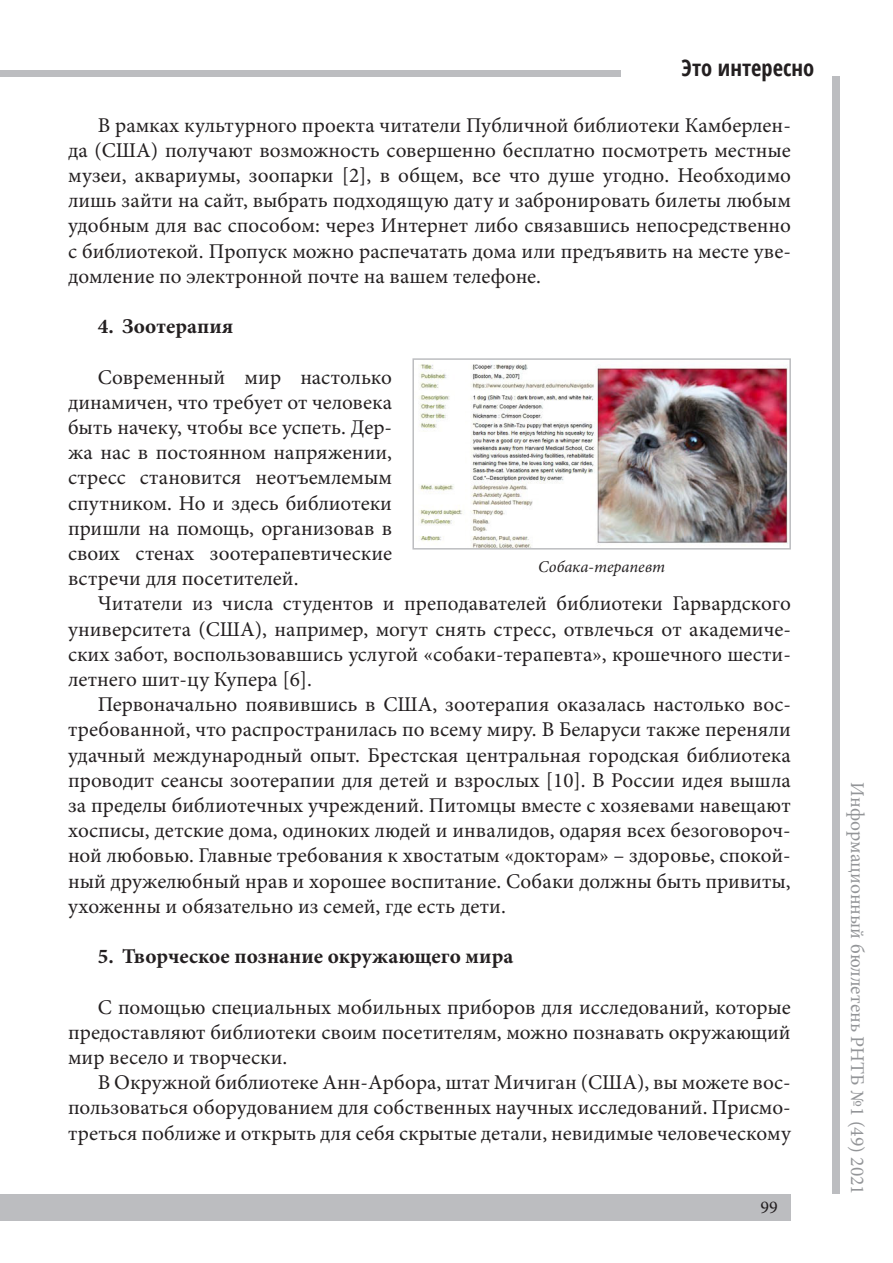
<style>
.page{position:relative;width:893px;height:1263px;background:#fff}
.page>*{position:absolute;margin:0;border:0;box-sizing:border-box;transform-origin:0 0}
.t1{font:700 condensed 22.5px "Open Sans";color:#231f20}
.Paragraph_Style_1{font:21px/25.2px "Minion Pro";color:#231f20;text-align:justify}
.Paragraph_Style_1-2{font:700 21px "Minion Pro";color:#231f20}
.t2{font:19.5px "Minion Pro";color:#939598}
.t3{font:18px "Minion Pro";color:#231f20}
.t4{font:italic 16.5px "Minion Pro";color:#231f20}
</style>
<div class="page">
<div style="left:0;top:1194px;width:791px;height:26px;background:#bcbdc0"></div>
<div style="left:832px;top:77px;width:7px;height:1117px;background:#bcbdc0"></div>
<div style="left:0;top:70px;width:621px;height:7px;background:#bcbdc0"></div>
<img style="left:419px;top:364px;width:369px;height:182px">
<div style="left:412px;top:358px;width:379px;height:191px;border:2px solid #bcbdc0"></div>
<p class="t1" style="left:682px;top:52px;width:134px">Это интересно</p>
<p class="Paragraph_Style_1" style="left:68px;top:112px;width:724px;text-indent:30px">В рамках культурного проекта читатели Публичной библиотеки Камберлен&shy;да (США) получают возможность совершенно бесплатно посмотреть местные музеи, аквариумы, зоопарки [2], в общем, все что душе угодно. Необходимо лишь зайти на сайт, выбрать подходящую дату и забронировать билеты любым удобным для вас способом: через Интернет либо связавшись непосредственно с библиотекой. Пропуск можно распечатать дома или предъявить на месте уве&shy;домление по электронной почте на вашем телефоне.</p>
<p class="Paragraph_Style_1-2" style="left:98px;top:312px;width:137px">4. Зоотерапия</p>
<p class="Paragraph_Style_1" style="left:68px;top:364px;width:326px;text-indent:30px">Современный мир настолько динамичен, что требует от человека быть начеку, чтобы все успеть. Дер&shy;жа нас в постоянном напряжении, стресс становится неотъемлемым спутником. Но и здесь библиотеки пришли на помощь, организовав в своих стенах зоотерапевтические встречи для посетителей.</p>
<p class="Paragraph_Style_1" style="left:68px;top:591px;width:724px;text-indent:30px">Читатели из числа студентов и преподавателей библиотеки Гарвардского университета (США), например, могут снять стресс, отвлечься от академиче&shy;ских забот, воспользовавшись услугой «собаки-терапевта», крошечного шести&shy;летнего шит-цу Купера [6].</p>
<p class="Paragraph_Style_1" style="left:68px;top:692px;width:724px;text-indent:30px">Первоначально появившись в США, зоотерапия оказалась настолько вос&shy;требованной, что распространилась по всему миру. В Беларуси также переняли удачный международный опыт. Брестская центральная городская библиотека проводит сеансы зоотерапии для детей и взрослых [10]. В России идея вышла за пределы библиотечных учреждений. Питомцы вместе с хозяевами навещают хосписы, детские дома, одиноких людей и инвалидов, одаряя всех безоговороч&shy;ной любовью. Главные требования к хвостатым «докторам» – здоровье, спокой&shy;ный дружелюбный нрав и хорошее воспитание. Собаки должны быть привиты, ухоженны и обязательно из семей, где есть дети.</p>
<p class="Paragraph_Style_1-2" style="left:98px;top:942px;width:417px">5. Творческое познание окружающего мира</p>
<p class="Paragraph_Style_1" style="left:68px;top:994px;width:724px;text-indent:30px">С помощью специальных мобильных приборов для исследований, которые предоставляют библиотеки своим посетителям, можно познавать окружающий мир весело и творчески.</p>
<p class="Paragraph_Style_1" style="left:68px;top:1070px;width:724px;text-indent:30px">В Окружной библиотеке Анн-Арбора, штат Мичиган (США), вы можете вос&shy;пользоваться оборудованием для собственных научных исследований. Присмо&shy;треться поближе и открыть для себя скрытые детали, невидимые человеческому</p>
<p class="t4" style="left:538px;top:555px;width:128px">Собака-терапевт</p>
<p class="t3" style="left:760px;top:1195px;width:19px">99</p>
<p class="t2" style="left:870px;top:782px;width:414px;rotate:90deg">Информационный бюллетень РНТБ №1 (49) 2021</p>
</div>
